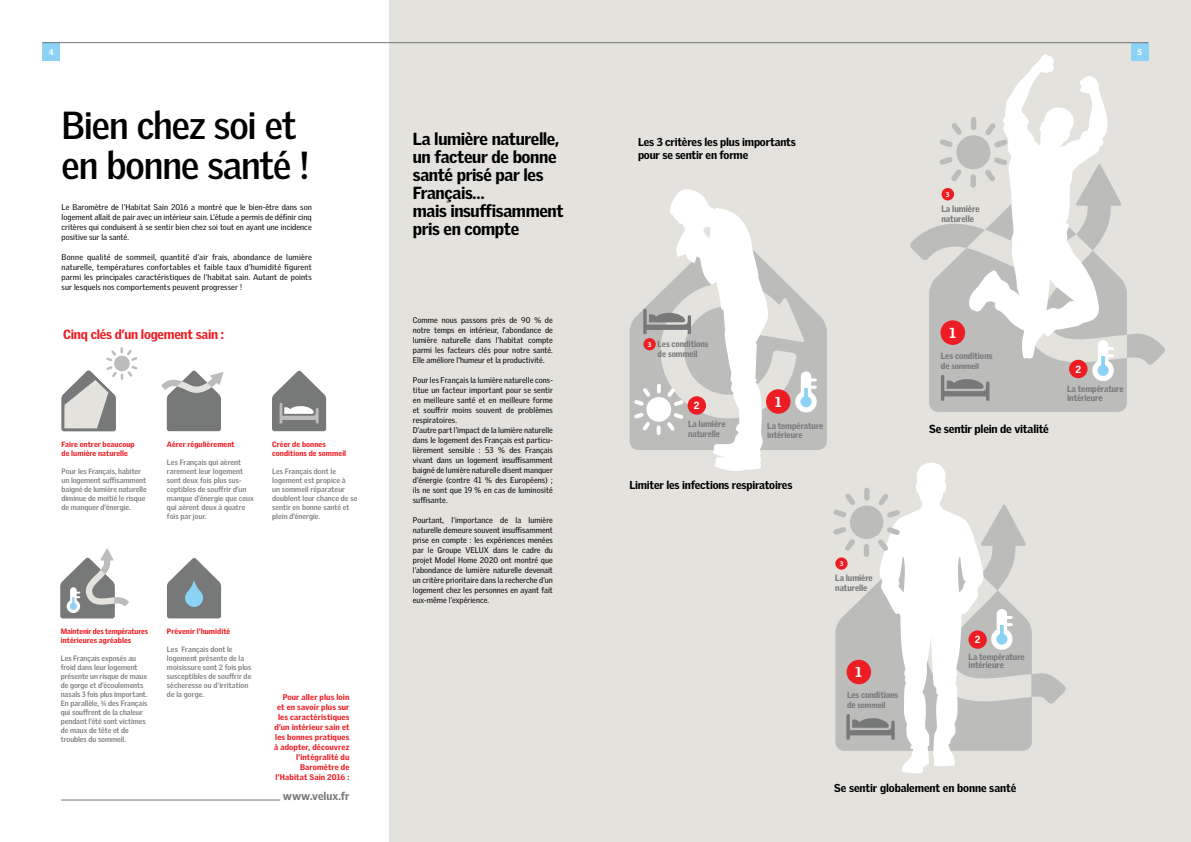
<style>
.page{position:relative;width:1191px;height:842px;background:#fff}
.page>*{position:absolute;margin:0;border:0;box-sizing:border-box;transform-origin:0 0}
.t1{font:700 38px/40px "Velux Gothic";letter-spacing:-.03em;color:#000}
.t2{font:900 17px/18px "Velux Gothic";letter-spacing:-.02em;color:#000}
.t3{font:900 14.1px "Velux Gothic";color:#fff}
.t4{font:900 14px "Velux Gothic";color:#fff}
.t5{font:900 13px "Velux Gothic";letter-spacing:-.02em;color:#ed1d24}
.t6{font:900 11.4px "Velux Gothic";letter-spacing:-.02em;color:#000}
.t7{font:900 11.2px/13.2px "Velux Gothic";letter-spacing:-.015em;color:#000}
.t8{font:900 11px "Velux Gothic";color:#777878}
.t9{font:900 10.1px "Velux Gothic";color:#fff}
.t10{font:900 10px "Velux Gothic";color:#fff}
.t11{font:900 8.9px/10.7px "Velux Gothic";letter-spacing:-.01em;color:#777878;scale:.95 1}
.t12{font:900 8.8px/8.8px "Velux Gothic";letter-spacing:-.01em;color:#777878;scale:.95 1}
.t13{font:900 8.7px/10.5px "Velux Gothic";letter-spacing:-.01em;color:#777878;scale:.95 1}
.t14{font:900 8.6px/10.4px "Velux Gothic";letter-spacing:-.005em;color:#777878;text-align:center;scale:.95 1}
.t15{font:900 8.1px "Velux Gothic";letter-spacing:-.005em;color:#777878;scale:.95 1}
.t16{font:8px/10px "Velux Gothic";letter-spacing:.005em;color:#000;text-align:justify}
.t17{font:900 8px/10px "Velux Gothic";letter-spacing:.015em;color:#ed1d24;text-align:right}
.t18{font:900 8px "Velux Gothic";letter-spacing:-.005em;color:#777878;scale:.95 1}
.t19{font:900 8px "Velux Gothic";color:#fff}
.t20{font:700 7.5px/9px "Velux Gothic";color:#777878}
.t21{font:900 7.5px/9px "Velux Gothic";letter-spacing:.005em;color:#ed1d24}
.t22{font:900 6.7px "Velux Gothic";color:#fff}
.t23{font:900 6.5px "Velux Gothic";color:#fff}
.s1{font-size:6.6px;color:#fff}
.s2{font-size:8.7px}
.s3{font-size:8.8px}
</style>
<div class="page">
<div style="left:389px;top:0;width:802px;height:842px;background:#e3e2dd"></div>
<div style="left:1130px;top:43px;width:18px;height:17px;background:#8cd2f4"></div>
<div style="left:43px;top:43px;width:17px;height:17px;background:#8cd2f4"></div>
<hr style="left:43px;top:42px;width:1105px;height:1px;background:#777878">
<svg style="left:272px;top:370px;width:54px;height:61px"></svg>
<svg style="left:60px;top:549px;width:69px;height:69px"></svg>
<svg style="left:161px;top:370px;width:62px;height:61px"></svg>
<svg style="left:167px;top:558px;width:54px;height:60px"></svg>
<svg style="left:62px;top:347px;width:76px;height:84px"></svg>
<hr style="left:61px;top:800px;width:219px;height:1px;background:#777878">
<div style="left:929px;top:369px;width:198px;height:43px;background:#bcbdba"></div>
<svg style="left:1005px;top:54px;width:101px;height:60px"></svg>
<div style="left:1069px;top:360px;width:18px;height:18px;background:#ed1d24;border-radius:50%"></div>
<div style="left:1092px;top:360px;width:21px;height:21px;background:#fff;border-radius:50%"></div>
<div style="left:1097px;top:365px;width:11px;height:11px;background:#8cd2f4;border-radius:50%"></div>
<svg style="left:941px;top:375px;width:48px;height:26px"></svg>
<svg style="left:910px;top:114px;width:255px;height:255px"></svg>
<div style="left:956px;top:135px;width:34px;height:34px;background:#bcbdba;border-radius:50%"></div>
<div style="left:941px;top:188px;width:13px;height:12px;background:#ed1d24;border-radius:50%"></div>
<svg style="left:833px;top:463px;width:233px;height:311px"></svg>
<svg style="left:629px;top:311px;width:198px;height:139px;background:#c0c1be"></svg>
<div style="left:795px;top:391px;width:21px;height:21px;background:#fff;border-radius:50%"></div>
<svg style="left:631px;top:189px;width:184px;height:282px"></svg>
<div style="left:687px;top:396px;width:19px;height:19px;background:#ed1d24;border-radius:50%"></div>
<p class="t19" style="left:49px;top:47px;width:6px">4</p>
<p class="t19" style="left:1137px;top:47px;width:6px">5</p>
<h1 class="t1" style="left:62px;top:105px;width:249px">Bien chez soi et en bonne santé !</h1>
<p class="t16" style="left:62px;top:202px;width:252px">Le Baromètre de l’Habitat Sain 2016 a montré que le bien-être dans son logement allait de pair avec un intérieur sain. L’étude a permis de définir cinq critères qui conduisent à se sentir bien chez soi tout en ayant une incidence positive sur la santé.</p>
<p class="t16" style="left:62px;top:252px;width:252px">Bonne qualité de sommeil, quantité d’air frais, abondance de lumière naturelle, températures confortables et faible taux d’humidité figurent parmi les principales caractéristiques de l’habitat sain. Autant de points sur lesquels nos comportements peuvent progresser !</p>
<h3 class="t5" style="left:63px;top:326px;width:162px">Cinq clés d’un logement sain :</h3>
<p class="t21" style="left:62px;top:440px;width:75px">Faire entrer beaucoup de lumière naturelle</p>
<p class="t20" style="left:62px;top:467px;width:87px">Pour les Français, habiter un logement suffisamment baigné de lumière naturelle diminue de moitié le risque de manquer d’énergie.</p>
<p class="t21" style="left:167px;top:440px;width:69px">Aérer régulièrement</p>
<p class="t20" style="left:167px;top:458px;width:88px">Les Français qui aèrent rarement leur logement sont deux fois plus sus&shy;ceptibles de souffrir d’un manque d’énergie que ceux qui aèrent deux à quatre fois par jour.</p>
<p class="t21" style="left:272px;top:440px;width:76px">Créer de bonnes conditions de sommeil</p>
<p class="t20" style="left:272px;top:467px;width:87px">Les Français dont le logement est propice à<br>un sommeil réparateur doublent leur chance de se sentir en bonne santé et plein d’énergie.</p>
<p class="t21" style="left:61px;top:627px;width:89px">Maintenir des températures intérieures agréables</p>
<p class="t20" style="left:61px;top:654px;width:88px">Les Français exposés au froid dans leur logement présente un risque de maux de gorge et d’écoulements nasals 3 fois plus important.<br>En parallèle, ¾ des Français qui souffrent de la chaleur pendant l’été sont victimes de maux de tête et de troubles du sommeil.</p>
<p class="t21" style="left:167px;top:627px;width:65px">Prévenir l’humidité</p>
<p class="t20" style="left:167px;top:645px;width:86px">Les Français dont le logement présente de la moisissure sont 2 fois plus susceptibles de souffrir de sécheresse ou d’irritation de la gorge.</p>
<p class="t17" style="left:274px;top:692px;width:77px">Pour aller plus loin et en savoir plus sur les caractéristiques d’un intérieur sain et les bonnes pratiques à adopter, découvrez l’intégralité du<br>Baromètre de l’Habitat Sain 2016 :</p>
<h3 class="t8" style="left:283px;top:789px;width:68px">www.velux.fr</h3>
<h2 class="t2" style="left:413px;top:129px;width:152px">La lumière naturelle, un facteur de bonne santé prisé par les<br>Français…<br>mais insuffisamment pris en compte</h2>
<p class="t16" style="left:413px;top:315px;width:142px">Comme nous passons près de 90 % de notre temps en intérieur, l’abondance de lumière naturelle dans l’habitat compte parmi les facteurs clés pour notre santé.<br>Elle améliore l’humeur et la productivité.</p>
<p class="t16" style="left:413px;top:375px;width:142px;text-align:left">Pour les Français la lumière naturelle cons&shy;titue un facteur important pour se sentir en meilleure santé et en meilleure forme et souffrir moins souvent de problèmes respiratoires.<br>D’autre part l’impact de la lumière naturelle dans le logement des Français est particu&shy;lièrement sensible : 53 % des Français vivant dans un logement insuffisamment baigné de lumière naturelle disent manquer d’énergie (contre 41 % des Européens) ; ils ne sont que 19 % en cas de luminosité suffisante.</p>
<p class="t16" style="left:413px;top:515px;width:142px">Pourtant, l’importance de la lumière naturelle demeure souvent insuffisamment prise en compte : les expériences menées par le Groupe VELUX dans le cadre du projet Model Home 2020 ont montré que l’abondance de lumière naturelle devenait un critère prioritaire dans la recherche d’un logement chez les personnes en ayant fait eux-même l’expérience.</p>
<h3 class="t7" style="left:638px;top:135px;width:159px">Les 3 critères les plus importants pour se sentir en forme</h3>
<p class="t22" style="left:946px;top:190px;width:5px">3</p>
<p class="t11" style="left:941px;top:203px;width:42px">La lumière naturelle</p>
<p class="t14" style="left:648px;top:338px;width:65px"><span class="s1">3</span> Les conditions de sommeil</p>
<p class="t9" style="left:694px;top:399px;width:7px">2</p>
<p class="t13" style="left:688px;top:418px;width:41px">La lumière naturelle</p>
<h3 class="t4" style="left:775px;top:393px;width:8px">1</h3>
<p class="t13" style="left:767px;top:422px;width:61px;line-height:8.7px">La température intérieure</p>
<h3 class="t7" style="left:629px;top:479px;width:164px">Limiter les infections respiratoires</h3>
<p class="t23" style="left:839px;top:560px;width:5px">3</p>
<p class="t13" style="left:835px;top:572px;width:41px">La lumière naturelle</p>
<h3 class="t4" style="left:855px;top:663px;width:8px">1</h3>
<p class="t13" style="left:847px;top:689px;width:56px">Les conditions</p>
<p class="t15" style="left:847px;top:700px;width:42px"><span class="s2">de</span> sommeil</p>
<h3 class="t3" style="left:949px;top:324px;width:8px">1</h3>
<p class="t12" style="left:941px;top:351px;width:56px">Les conditions</p>
<p class="t18" style="left:941px;top:361px;width:42px"><span class="s3">de</span> sommeil</p>
<p class="t9" style="left:1075px;top:363px;width:7px">2</p>
<p class="t12" style="left:1067px;top:384px;width:61px">La température intérieure</p>
<h3 class="t6" style="left:929px;top:422px;width:121px">Se sentir plein de vitalité</h3>
<p class="t10" style="left:974px;top:633px;width:7px">2</p>
<p class="t13" style="left:968px;top:652px;width:61px;line-height:8.7px">La température intérieure</p>
<h3 class="t7" style="left:834px;top:781px;width:184px">Se sentir globalement en bonne santé</h3>
</div>
